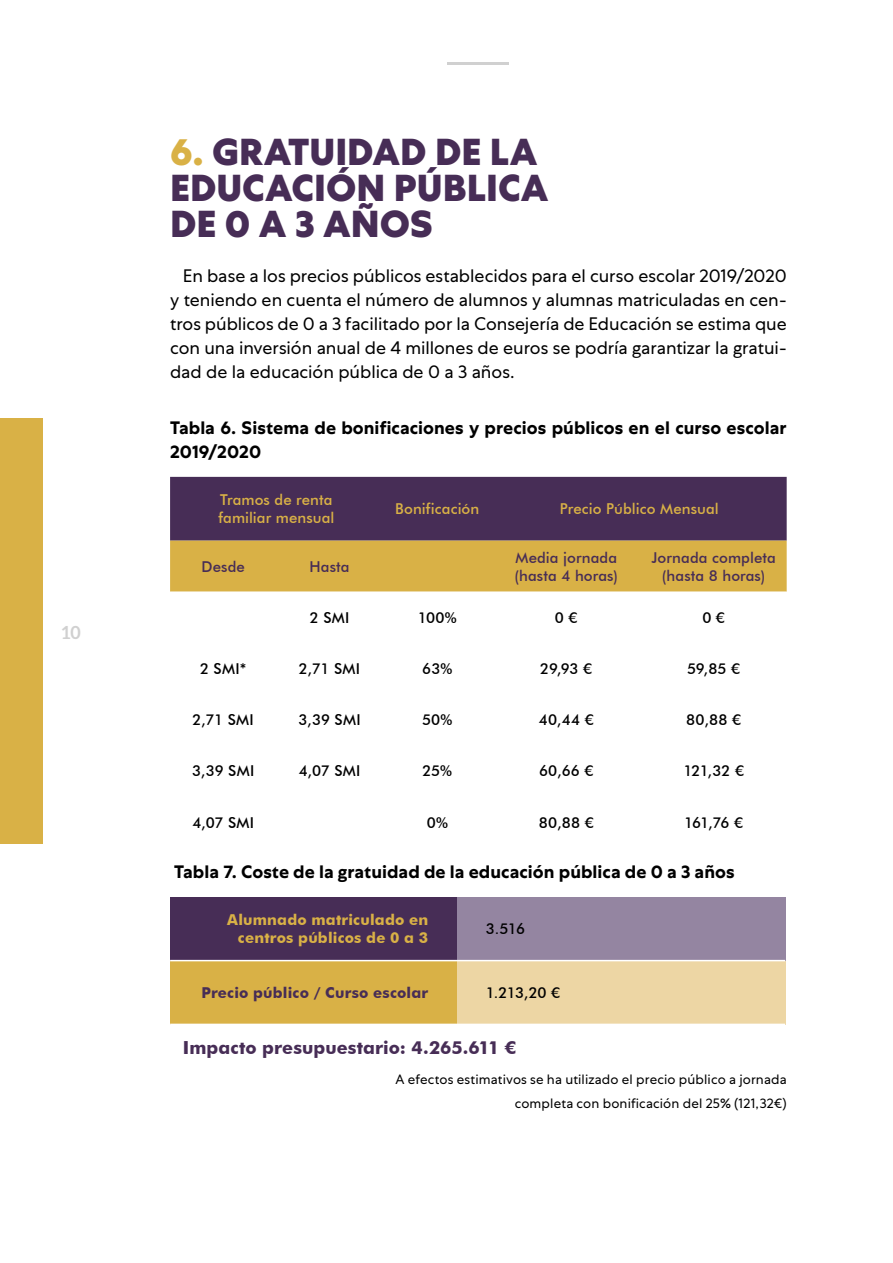
<style>
.page{position:relative;width:893px;height:1263px;background:#fff}
.page>*{position:absolute;margin:0;border:0;box-sizing:border-box;transform-origin:0 0}
.t1{font:800 37.5px/36px "Centra No 1";color:#472d56}
.t2{font:18px/24px "Centra No 1";letter-spacing:-.005em;color:#000;text-align:justify}
.t3{font:700 18px/24px "Centra No 1";letter-spacing:.005em;color:#000}
.t4{font:700 18px "Futura BT";letter-spacing:.005em;color:#472d56}
.t5{font:700 18px "Aleo";color:#d0d0d0}
.t6{font:500 15px "Futura BT";letter-spacing:.01em;color:#000}
.t7{font:500 15px/18px "Futura BT";letter-spacing:.005em;color:#472d56}
.t8{font:500 15px/18px "Futura BT";letter-spacing:.005em;color:#d9b146}
.t9{font:700 15px/18px "Futura BT";letter-spacing:.01em;color:#d9b146;text-align:right}
.t10{font:700 15px "Futura BT";letter-spacing:.01em;color:#472d56}
.t11{font:13.5px/24px "Centra No 1";letter-spacing:.01em;color:#000;text-align:right}
.s1{color:#d9b146}
</style>
<div class="page">
<hr style="left:448px;top:62px;width:61px;height:3px;background:#d0d0d0">
<div style="left:0;top:419px;width:43px;height:425px;background:#d9b146"></div>
<svg style="left:170px;top:477px;width:617px;height:115px;background:#886850"></svg>
<div style="left:170px;top:897px;width:287px;height:63px;background:#472d56"></div>
<div style="left:457px;top:897px;width:328px;height:63px;background:#9485a1"></div>
<div style="left:170px;top:960px;width:287px;height:64px;background:#d9b146"></div>
<div style="left:457px;top:960px;width:328px;height:64px;background:#edd6a4"></div>
<hr style="left:170px;top:960px;width:287px;height:1px;background:#fff">
<hr style="left:457px;top:960px;width:328px;height:1px;background:#fff">
<p class="t5" style="left:62px;top:622px;width:20px">10</p>
<h1 class="t1" style="left:170px;top:135px;width:380px"><span class="s1">6.</span> GRATUIDAD DE LA<br>EDUCACIÓN PÚBLICA<br>DE 0 A 3 AÑOS</h1>
<p class="t2" style="left:170px;top:264px;width:618px;text-indent:13px">En base a los precios públicos establecidos para el curso escolar 2019/2020 y teniendo en cuenta el número de alumnos y alumnas matriculadas en cen&shy;tros públicos de 0 a 3 facilitado por la Consejería de Educación se estima que con una inversión anual de 4 millones de euros se podría garantizar la gratui&shy;dad de la educación pública de 0 a 3 años.</p>
<p class="t3" style="left:170px;top:416px;width:618px">Tabla 6. Sistema de bonificaciones y precios públicos en el curso escolar<br>2019/2020</p>
<p class="t8" style="left:218px;top:491px;width:117px">Tramos de renta familiar mensual</p>
<p class="t8" style="left:395px;top:500px;width:86px">Bonificación</p>
<p class="t8" style="left:560px;top:500px;width:160px">Precio Público Mensual</p>
<p class="t7" style="left:201px;top:557px;width:45px">Desde</p>
<p class="t7" style="left:309px;top:557px;width:42px">Hasta</p>
<p class="t7" style="left:515px;top:548px;width:105px">Media jornada (hasta 4 horas)</p>
<p class="t7" style="left:651px;top:548px;width:126px;text-align:center">Jornada completa (hasta 8 horas)</p>
<p class="t6" style="left:310px;top:608px;width:41px">2 SMI</p>
<p class="t6" style="left:418px;top:608px;width:41px">100%</p>
<p class="t6" style="left:555px;top:608px;width:24px">0 €</p>
<p class="t6" style="left:702px;top:608px;width:24px">0 €</p>
<p class="t6" style="left:200px;top:659px;width:48px">2 SMI*</p>
<p class="t6" style="left:299px;top:659px;width:63px">2,71 SMI</p>
<p class="t6" style="left:422px;top:659px;width:32px">63%</p>
<p class="t6" style="left:540px;top:659px;width:54px">29,93 €</p>
<p class="t6" style="left:687px;top:659px;width:55px">59,85 €</p>
<p class="t6" style="left:193px;top:711px;width:63px">2,71 SMI</p>
<p class="t6" style="left:298px;top:711px;width:64px">3,39 SMI</p>
<p class="t6" style="left:422px;top:711px;width:32px">50%</p>
<p class="t6" style="left:539px;top:711px;width:56px">40,44 €</p>
<p class="t6" style="left:686px;top:711px;width:56px">80,88 €</p>
<p class="t6" style="left:192px;top:762px;width:64px">3,39 SMI</p>
<p class="t6" style="left:299px;top:762px;width:63px">4,07 SMI</p>
<p class="t6" style="left:422px;top:762px;width:31px">25%</p>
<p class="t6" style="left:539px;top:762px;width:56px">60,66 €</p>
<p class="t6" style="left:683px;top:762px;width:62px">121,32 €</p>
<p class="t6" style="left:192px;top:813px;width:63px">4,07 SMI</p>
<p class="t6" style="left:427px;top:813px;width:23px">0%</p>
<p class="t6" style="left:539px;top:813px;width:56px">80,88 €</p>
<p class="t6" style="left:684px;top:813px;width:61px">161,76 €</p>
<p class="t3" style="left:174px;top:860px;width:562px">Tabla 7. Coste de la gratuidad de la educación pública de 0 a 3 años</p>
<p class="t9" style="left:227px;top:911px;width:203px">Alumnado matriculado en centros públicos de 0 a 3</p>
<p class="t6" style="left:486px;top:920px;width:41px">3.516</p>
<p class="t10" style="left:201px;top:984px;width:228px">Precio público / Curso escolar</p>
<p class="t6" style="left:486px;top:984px;width:76px">1.213,20 €</p>
<p class="t4" style="left:183px;top:1036px;width:335px">Impacto presupuestario: 4.265.611 €</p>
<p class="t11" style="left:396px;top:1067px;width:393px">A efectos estimativos se ha utilizado el precio público a jornada completa con bonificación del 25% (121,32€)</p>
</div>
